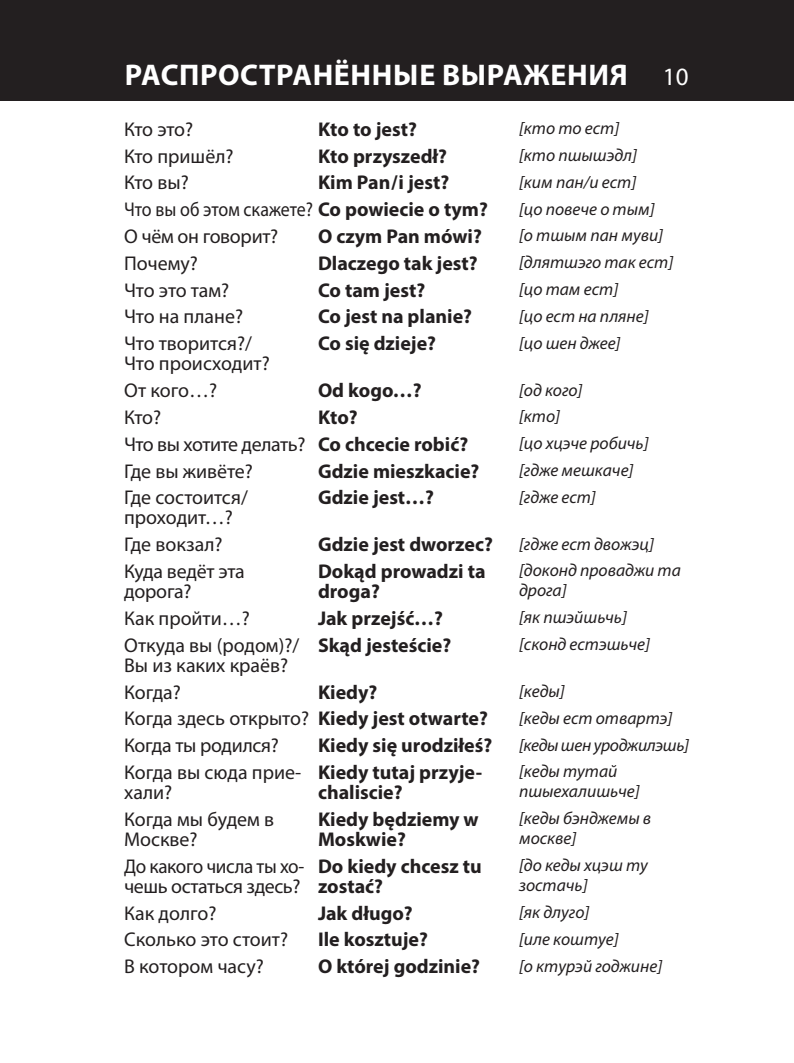
<style>
.page{position:relative;width:794px;height:1063px;background:#fff}
.page>*{position:absolute;margin:0;border:0;box-sizing:border-box;transform-origin:0 0}
.t1{font:700 30px "Myriad Pro";letter-spacing:.02em;color:#fff}
.t2{font:20px/20px "Myriad Pro";letter-spacing:-.005em;color:#231f20}
.t3{font:700 20px/20px "Myriad Pro";color:#231f20}
.t4{font:20px/20px "Myriad Pro";letter-spacing:-.005em;color:#231f20;scale:.96 1}
.t5{font:20px "Myriad Pro";letter-spacing:-.005em;color:#231f20;scale:.9 1}
.t6{font:20px "Myriad Pro";letter-spacing:-.025em;color:#231f20}
.t7{font:italic 17.5px/20px "Myriad Pro";color:#231f20}
.t8{font:italic 17.5px "Myriad Pro";letter-spacing:-.02em;color:#231f20}
.s1{font-weight:400;font-size:25px}
.s2{font-weight:700}
</style>
<div class="page">
<div style="left:0;top:0;width:794px;height:100px;background:#231f20"></div>
<h1 class="t1" style="left:125px;top:56px;width:565px">РАСПРОСТРАНЁННЫЕ ВЫРАЖЕНИЯ <span class="s1">10</span></h1>
<p class="t2" style="left:124px;top:119px;width:71px">Кто это?</p>
<p class="t3" style="left:318px;top:118px;width:100px">Kto to jest?</p>
<p class="t7" style="left:519px;top:118px;width:102px">[кто то ест]</p>
<p class="t2" style="left:124px;top:145px;width:111px">Кто пришёл?</p>
<p class="t3" style="left:318px;top:145px;width:131px">Kto przyszedł?</p>
<p class="t7" style="left:519px;top:145px;width:120px">[кто пшышэдл]</p>
<p class="t2" style="left:124px;top:172px;width:66px">Кто вы?</p>
<p class="t3" style="left:318px;top:172px;width:133px">Kim Pan/i jest?</p>
<p class="t7" style="left:519px;top:172px;width:119px">[ким пан/и ест]</p>
<p class="t5" style="left:124px;top:197px;width:406px">Что вы об этом скажете? <span class="s2">Co powiecie o tym?</span></p>
<p class="t7" style="left:519px;top:198px;width:137px">[цо повече о тым]</p>
<p class="t2" style="left:124px;top:226px;width:156px">О чём он говорит?</p>
<p class="t3" style="left:318px;top:226px;width:165px">O czym Pan mówi?</p>
<p class="t7" style="left:519px;top:225px;width:146px">[о тшым пан муви]</p>
<p class="t2" style="left:124px;top:253px;width:75px">Почему?</p>
<p class="t3" style="left:318px;top:252px;width:161px">Dlaczego tak jest?</p>
<p class="t7" style="left:519px;top:252px;width:156px">[длятшэго так ест]</p>
<p class="t2" style="left:124px;top:280px;width:107px">Что это там?</p>
<p class="t3" style="left:318px;top:279px;width:109px">Co tam jest?</p>
<p class="t7" style="left:519px;top:279px;width:101px">[цо там ест]</p>
<p class="t2" style="left:124px;top:306px;width:121px">Что на плане?</p>
<p class="t3" style="left:318px;top:306px;width:156px">Co jest na planie?</p>
<p class="t7" style="left:519px;top:306px;width:131px">[цо ест на пляне]</p>
<p class="t2" style="left:124px;top:333px;width:147px">Что творится?/<br>Что происходит?</p>
<p class="t3" style="left:318px;top:333px;width:120px">Co się dzieje?</p>
<p class="t7" style="left:519px;top:333px;width:103px">[цо шен джее]</p>
<p class="t2" style="left:124px;top:380px;width:95px">От кого…?</p>
<p class="t3" style="left:318px;top:380px;width:105px">Od kogo…?</p>
<p class="t7" style="left:519px;top:379px;width:65px">[од кого]</p>
<p class="t2" style="left:124px;top:407px;width:39px">Кто?</p>
<p class="t3" style="left:318px;top:407px;width:41px">Kto?</p>
<p class="t7" style="left:519px;top:406px;width:43px">[кто]</p>
<p class="t6" style="left:124px;top:432px;width:346px">Что вы хотите делать? <span class="s2">Co chcecie robić?</span></p>
<p class="t7" style="left:519px;top:433px;width:131px">[цо хцэче робичь]</p>
<p class="t2" style="left:124px;top:461px;width:130px">Где вы живёте?</p>
<p class="t3" style="left:318px;top:460px;width:163px">Gdzie mieszkacie?</p>
<p class="t7" style="left:519px;top:460px;width:116px">[гдже мешкаче]</p>
<p class="t2" style="left:124px;top:487px;width:125px">Где состоится/ проходит…?</p>
<p class="t3" style="left:318px;top:487px;width:117px">Gdzie jest…?</p>
<p class="t7" style="left:519px;top:487px;width:78px">[гдже ест]</p>
<p class="t2" style="left:124px;top:534px;width:100px">Где вокзал?</p>
<p class="t3" style="left:318px;top:534px;width:176px">Gdzie jest dworzec?</p>
<p class="t7" style="left:519px;top:534px;width:136px">[гдже ест двожэц]</p>
<p class="t2" style="left:124px;top:561px;width:122px">Куда ведёт эта дорога?</p>
<p class="t3" style="left:318px;top:561px;width:169px">Dokąd prowadzi ta droga?</p>
<p class="t7" style="left:519px;top:560px;width:163px">[доконд проваджи та дрога]</p>
<p class="t2" style="left:124px;top:608px;width:127px">Как пройти…?</p>
<p class="t3" style="left:318px;top:608px;width:126px">Jak przejść…?</p>
<p class="t7" style="left:519px;top:607px;width:109px">[як пшэйшьчь]</p>
<p class="t2" style="left:124px;top:635px;width:177px">Откуда вы (родом)?/<br>Вы из каких краёв?</p>
<p class="t3" style="left:318px;top:634px;width:135px">Skąd jesteście?</p>
<p class="t7" style="left:519px;top:634px;width:133px">[сконд естэшьче]</p>
<p class="t2" style="left:124px;top:682px;width:58px">Когда?</p>
<p class="t3" style="left:318px;top:681px;width:61px">Kiedy?</p>
<p class="t7" style="left:519px;top:681px;width:47px">[кеды]</p>
<p class="t2" style="left:124px;top:708px;width:365px">Когда здесь открыто? <span class="s2">Kiedy jest otwarte?</span></p>
<p class="t7" style="left:519px;top:708px;width:155px">[кеды ест отвартэ]</p>
<p class="t2" style="left:124px;top:735px;width:156px">Когда ты родился?</p>
<p class="t3" style="left:318px;top:735px;width:176px">Kiedy się urodziłeś?</p>
<p class="t8" style="left:519px;top:734px;width:172px">[кеды шен уроджилэшь]</p>
<p class="t2" style="left:124px;top:762px;width:179px">Когда вы сюда прие&shy;хали?</p>
<p class="t3" style="left:318px;top:762px;width:166px">Kiedy tutaj przyje&shy;chaliscie?</p>
<p class="t7" style="left:519px;top:761px;width:122px">[кеды тутай пшыехалишьче]</p>
<p class="t2" style="left:124px;top:809px;width:151px">Когда мы будем в<br>Москве?</p>
<p class="t3" style="left:318px;top:809px;width:162px">Kiedy będziemy w<br>Moskwie?</p>
<p class="t7" style="left:519px;top:808px;width:134px">[кеды бэнджемы в москве]</p>
<p class="t4" style="left:124px;top:856px;width:189px">До какого числа ты хо&shy;чешь остаться здесь?</p>
<p class="t3" style="left:318px;top:855px;width:165px">Do kiedy chcesz tu zostać?</p>
<p class="t7" style="left:519px;top:855px;width:130px">[до кеды хцэш ту зостачь]</p>
<p class="t2" style="left:124px;top:903px;width:94px">Как долго?</p>
<p class="t3" style="left:318px;top:902px;width:96px">Jak długo?</p>
<p class="t7" style="left:519px;top:902px;width:72px">[як длуго]</p>
<p class="t2" style="left:124px;top:929px;width:165px">Сколько это стоит?</p>
<p class="t3" style="left:318px;top:929px;width:111px">Ile kosztuje?</p>
<p class="t7" style="left:519px;top:929px;width:101px">[иле коштуе]</p>
<p class="t2" style="left:124px;top:956px;width:141px">В котором часу?</p>
<p class="t3" style="left:318px;top:956px;width:164px">O której godzinie?</p>
<p class="t7" style="left:519px;top:955px;width:145px">[о ктурэй годжине]</p>
</div>
